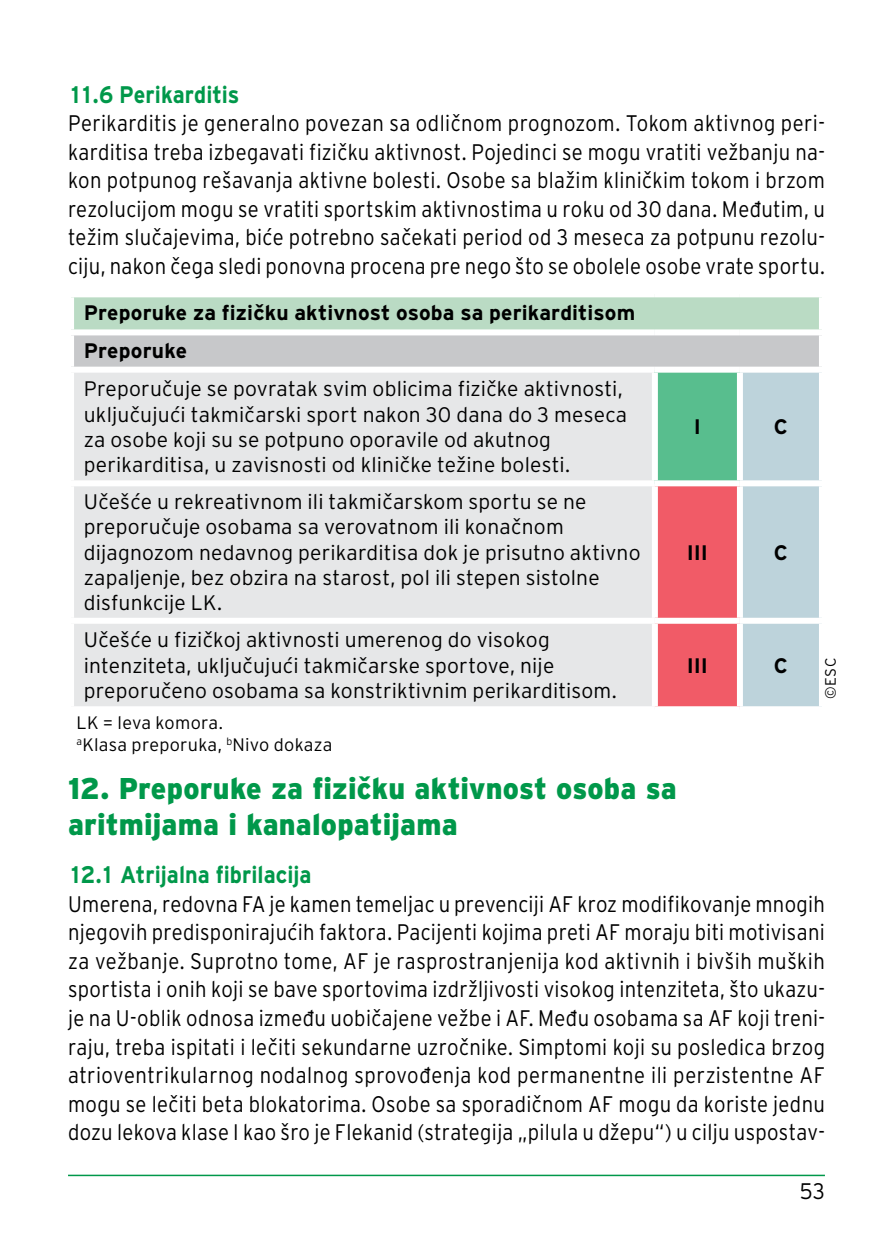
<style>
.page{position:relative;width:893px;height:1259px;background:#fff}
.page>*{position:absolute;margin:0;border:0;box-sizing:border-box;transform-origin:0 0}
.t1{font:900 30px/36px "Interstate STD";letter-spacing:.005em;color:#00984a;scale:.95 1}
.t2{font:700 24px "Interstate STD";color:#00984a;scale:.9 1}
.t3{font:300 22.5px/28.5px "Interstate STD";letter-spacing:.015em;color:#000;text-align:justify;scale:.9 1}
.t4{font:300 22.5px "Interstate STD";letter-spacing:.015em;color:#000;scale:.95 1}
.t5{font:300 21px/25.2px "Interstate STD";letter-spacing:.01em;color:#000}
.t6{font:700 21px/38.1px "Interstate STD";letter-spacing:.005em;color:#000}
.t7{font:300 18px/21.6px "Interstate STD";letter-spacing:.015em;color:#000}
.t8{font:300 15px "Interstate STD";color:#000}
</style>
<div class="page">
<hr style="left:68px;top:1174px;width:757px;height:2px;background:#00984a">
<div style="left:71px;top:294px;width:751px;height:38px;background:#badbc4"></div>
<div style="left:71px;top:332px;width:751px;height:38px;background:#c7c8ca"></div>
<div style="left:74px;top:373px;width:578px;height:333px;background:#e6e7e8"></div>
<svg style="left:658px;top:373px;width:161px;height:333px;background:#bda6a6"></svg>
<div style="left:819px;top:297px;width:6px;height:32px;background:#fff"></div>
<div style="left:68px;top:291px;width:587px;height:6px;background:#fff"></div>
<div style="left:68px;top:297px;width:6px;height:32px;background:#fff"></div>
<div style="left:655px;top:291px;width:85px;height:6px;background:#fff"></div>
<div style="left:740px;top:291px;width:85px;height:6px;background:#fff"></div>
<div style="left:68px;top:329px;width:587px;height:6px;background:#fff"></div>
<div style="left:68px;top:335px;width:6px;height:32px;background:#fff"></div>
<div style="left:655px;top:329px;width:85px;height:6px;background:#fff"></div>
<div style="left:740px;top:329px;width:85px;height:6px;background:#fff"></div>
<div style="left:819px;top:335px;width:6px;height:32px;background:#fff"></div>
<div style="left:68px;top:367px;width:587px;height:6px;background:#fff"></div>
<div style="left:655px;top:367px;width:85px;height:6px;background:#fff"></div>
<div style="left:740px;top:367px;width:85px;height:6px;background:#fff"></div>
<div style="left:737px;top:373px;width:6px;height:107px;background:#fff"></div>
<div style="left:68px;top:480px;width:587px;height:6px;background:#fff"></div>
<div style="left:655px;top:480px;width:85px;height:6px;background:#fff"></div>
<div style="left:740px;top:480px;width:85px;height:6px;background:#fff"></div>
<div style="left:737px;top:486px;width:6px;height:132px;background:#fff"></div>
<div style="left:68px;top:618px;width:587px;height:6px;background:#fff"></div>
<div style="left:655px;top:618px;width:85px;height:6px;background:#fff"></div>
<div style="left:740px;top:618px;width:85px;height:6px;background:#fff"></div>
<div style="left:737px;top:624px;width:6px;height:82px;background:#fff"></div>
<p class="t2" style="left:68px;top:81px;width:192px">11.6 Perikarditis</p>
<p class="t3" style="left:68px;top:109px;width:842px">Perikarditis je generalno povezan sa odličnom prognozom. Tokom aktivnog peri&shy;karditisa treba izbegavati fizičku aktivnost. Pojedinci se mogu vratiti vežbanju na&shy;kon potpunog rešavanja aktivne bolesti. Osobe sa blažim kliničkim tokom i brzom rezolucijom mogu se vratiti sportskim aktivnostima u roku od 30 dana. Međutim, u težim slučajevima, biće potrebno sačekati period od 3 meseca za potpunu rezolu&shy;ciju, nakon čega sledi ponovna procena pre nego što se obolele osobe vrate sportu.</p>
<p class="t6" style="left:84px;top:294px;width:553px">Preporuke za fizičku aktivnost osoba sa perikarditisom<br>Preporuke</p>
<p class="t5" style="left:84px;top:376px;width:545px">Preporučuje se povratak svim oblicima fizičke aktivnosti, uključujući takmičarski sport nakon 30 dana do 3 meseca za osobe koji su se potpuno oporavile od akutnog perikarditisa, u zavisnosti od kliničke težine bolesti.</p>
<p class="t6" style="left:694px;top:407px;width:9px">I</p>
<p class="t6" style="left:774px;top:407px;width:16px">C</p>
<p class="t5" style="left:84px;top:489px;width:558px">Učešće u rekreativnom ili takmičarskom sportu se ne preporučuje osobama sa verovatnom ili konačnom dijagnozom nedavnog perikarditisa dok je prisutno aktivno zapaljenje, bez obzira na starost, pol ili stepen sistolne disfunkcije LK.</p>
<p class="t5" style="left:84px;top:627px;width:535px">Učešće u fizičkoj aktivnosti umerenog do visokog intenziteta, uključujući takmičarske sportove, nije preporučeno osobama sa konstriktivnim perikarditisom.</p>
<p class="t6" style="left:687px;top:533px;width:23px">III</p>
<p class="t6" style="left:774px;top:533px;width:16px">C</p>
<p class="t6" style="left:687px;top:646px;width:23px">III</p>
<p class="t6" style="left:774px;top:646px;width:16px">C</p>
<p class="t8" style="left:822px;top:699px;width:42px;rotate:-90deg">©ESC</p>
<p class="t7" style="left:77px;top:711px;width:257px">LK = leva komora.<br><sup>a</sup>Klasa preporuka, <sup>b</sup>Nivo dokaza</p>
<h1 class="t1" style="left:68px;top:770px;width:642px">12. Preporuke za fizičku aktivnost osoba sa aritmijama i kanalopatijama</h1>
<p class="t2" style="left:68px;top:861px;width:272px">12.1 Atrijalna fibrilacija</p>
<p class="t3" style="left:68px;top:889px;width:843px">Umerena, redovna FA je kamen temeljac u prevenciji AF kroz modifikovanje mnogih njegovih predisponirajućih faktora. Pacijenti kojima preti AF moraju biti motivisani za vežbanje. Suprotno tome, AF je rasprostranjenija kod aktivnih i bivših muških sportista i onih koji se bave sportovima izdržljivosti visokog intenziteta, što ukazu&shy;je na U-oblik odnosa između uobičajene vežbe i AF. Među osobama sa AF koji treni&shy;raju, treba ispitati i lečiti sekundarne uzročnike. Simptomi koji su posledica brzog atrioventrikularnog nodalnog sprovođenja kod permanentne ili perzistentne AF mogu se lečiti beta blokatorima. Osobe sa sporadičnom AF mogu da koriste jednu dozu lekova klase I kao šro je Flekanid (strategija „pilula u džepu“) u cilju uspostav-</p>
<p class="t4" style="left:800px;top:1178px;width:28px">53</p>
</div>
